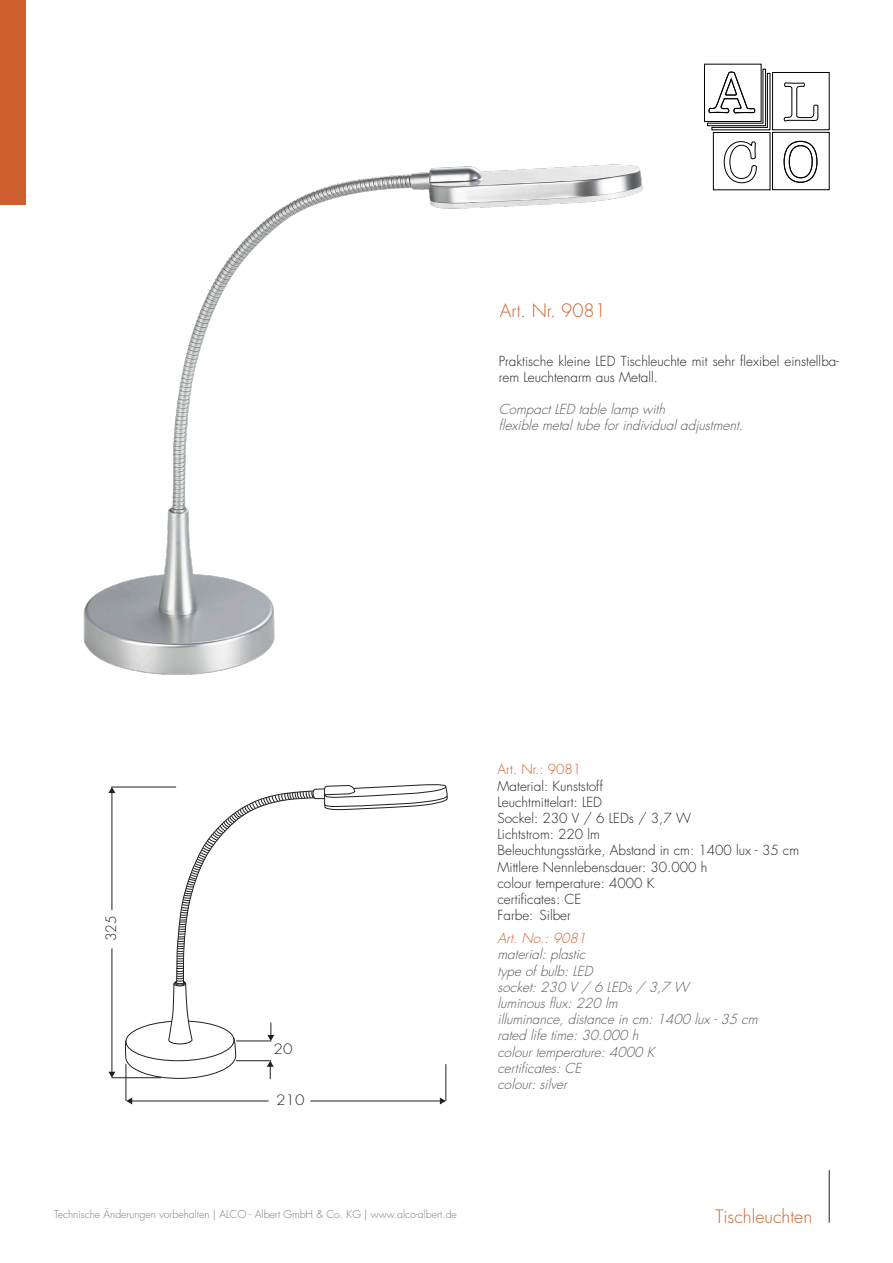
<style>
.page{position:relative;width:893px;height:1263px;background:#fff}
.page>*{position:absolute;margin:0;border:0;box-sizing:border-box;transform-origin:0 0}
.t1{font:300 18px "Futura Std";color:#cd602e}
.t2{font:300 13.95px "Futura Std";color:#231f20;scale:1.1 1}
.t3{font:300 13.95px "Futura Std";color:#231f20}
.t4{font:300 13.5px/16.2px "Futura Std";color:#231f20}
.t5{font:italic 300 13.5px "Futura Std";color:#57585a}
.t6{font:300 13.5px "Futura Std";color:#cd602e}
.t7{font:italic 300 13.5px "Futura Std";color:#cd602e}
.t8{font:300 10.5px "Futura Std";color:#787a7d}
</style>
<div class="page">
<hr style="left:829px;top:1170px;width:1px;height:52px;background:#231f20">
<svg style="left:704px;top:64px;width:126px;height:126px"></svg>
<img style="left:83px;top:164px;width:560px;height:511px">
<hr style="left:111px;top:787px;width:65px;height:1px;background:#231f20">
<svg style="left:125px;top:784px;width:323px;height:295px"></svg>
<hr style="left:112px;top:1077px;width:49px;height:1px;background:#231f20">
<hr style="left:126px;top:1064px;width:1px;height:37px;background:#231f20">
<hr style="left:445px;top:1064px;width:1px;height:37px;background:#231f20">
<hr style="left:112px;top:792px;width:1px;height:281px;background:#231f20">
<svg style="left:108px;top:787px;width:7px;height:6px"></svg>
<svg style="left:108px;top:1072px;width:7px;height:6px"></svg>
<div style="left:107px;top:910px;width:9px;height:38px;background:#fff;border-radius:4px"></div>
<hr style="left:131px;top:1101px;width:310px;height:1px;background:#231f20">
<svg style="left:440px;top:1097px;width:6px;height:7px"></svg>
<svg style="left:126px;top:1097px;width:6px;height:7px"></svg>
<div style="left:268px;top:1096px;width:42px;height:9px;background:#fff;border-radius:4px"></div>
<div style="left:0;top:0;width:26px;height:204px;background:#cd602e"></div>
<p class="t1" style="left:500px;top:299px;width:108px">Art. Nr. 9081</p>
<p class="t4" style="left:499px;top:353px;width:342px">Praktische kleine LED Tischleuchte mit sehr flexibel einstellba&shy;rem Leuchtenarm aus Metall.</p>
<p class="t5" style="left:499px;top:401px;width:171px">CompactLED table lamp with</p>
<p class="t5" style="left:499px;top:417px;width:249px">flexible metaltube forindividualadjustment.</p>
<p class="t3" style="left:103px;top:941px;width:27px;rotate:-90deg">325</p>
<p class="t2" style="left:274px;top:1041px;width:19px">20</p>
<p class="t2" style="left:276px;top:1091px;width:27px">210</p>
<p class="t6" style="left:497px;top:761px;width:85px">Art. Nr.: 9081</p>
<p class="t4" style="left:497px;top:778px;width:107px">Material: Kunststoff</p>
<p class="t4" style="left:497px;top:794px;width:106px">Leuchtmittelart: LED</p>
<p class="t4" style="left:497px;top:810px;width:195px">Sockel: 230 V / 6 LEDs / 3,7 W</p>
<p class="t4" style="left:497px;top:827px;width:104px">Lichtstrom: 220 lm</p>
<p class="t4" style="left:497px;top:843px;width:303px">Beleuchtungsstärke, Abstand in cm: 1400 lux - 35 cm</p>
<p class="t4" style="left:497px;top:859px;width:211px">Mittlere Nennlebensdauer: 30.000 h</p>
<p class="t4" style="left:497px;top:875px;width:159px">colour temperature: 4000 K</p>
<p class="t4" style="left:497px;top:891px;width:85px">certificates: CE</p>
<p class="t4" style="left:497px;top:908px;width:75px">Farbe: Silber</p>
<p class="t7" style="left:497px;top:930px;width:94px">Art.No.:9081</p>
<p class="t5" style="left:497px;top:946px;width:93px">material:plastic</p>
<p class="t5" style="left:497px;top:962px;width:100px">type ofbulb:LED</p>
<p class="t5" style="left:497px;top:979px;width:196px">socket:230 V / 6 LEDs/ 3,7 W</p>
<p class="t5" style="left:497px;top:995px;width:125px">luminousflux:220 lm</p>
<p class="t5" style="left:497px;top:1011px;width:265px">illuminance,distance incm:1400 lux-35 cm</p>
<p class="t5" style="left:497px;top:1027px;width:146px">rated life time:30.000 h</p>
<p class="t5" style="left:497px;top:1043px;width:162px">colourtemperature:4000 K</p>
<p class="t5" style="left:497px;top:1060px;width:89px">certificates:CE</p>
<p class="t5" style="left:497px;top:1076px;width:75px">colour: silver</p>
<p class="t8" style="left:54px;top:1207px;width:404px">Technische Änderungen vorbehalten | ALCO - Albert GmbH &amp; Co. KG | www.alco-albert.de</p>
<p class="t1" style="left:716px;top:1205px;width:98px">Tischleuchten</p>
</div>
